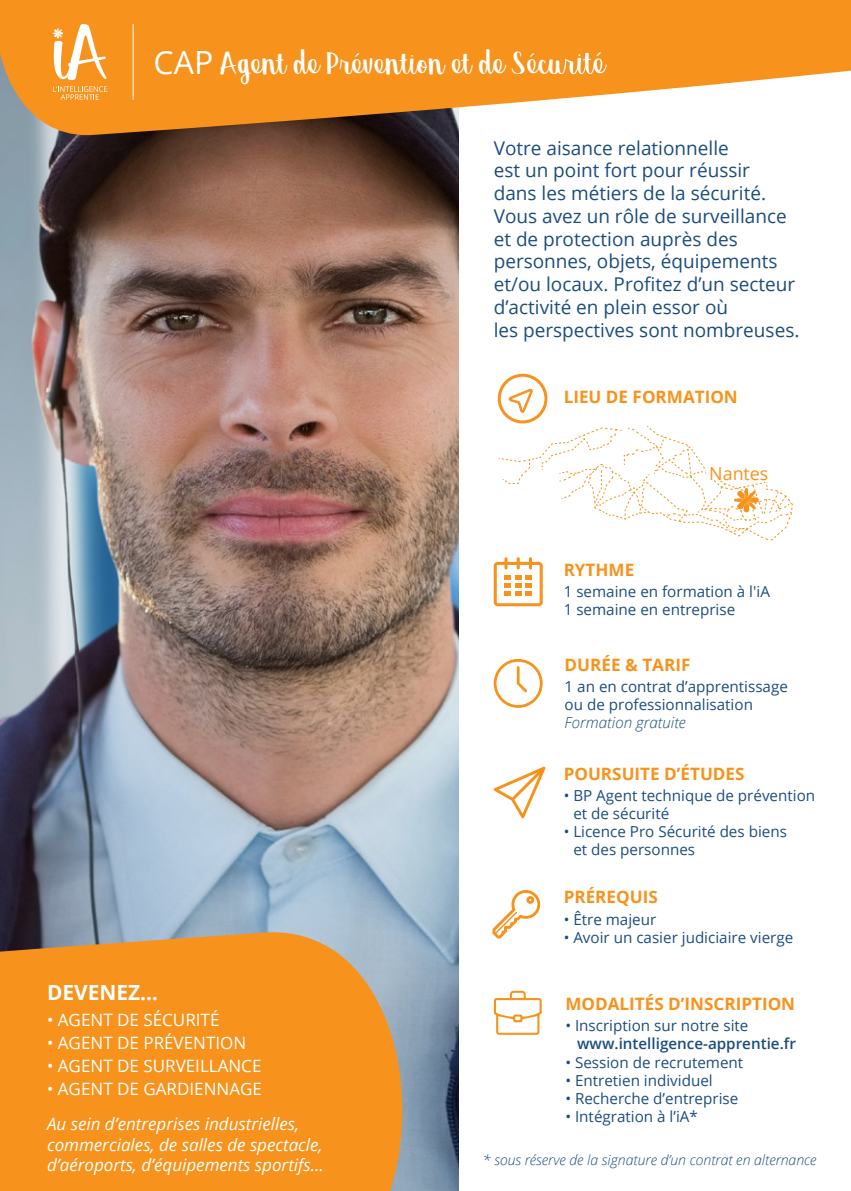
<style>
.page{position:relative;width:851px;height:1191px;background:#fff}
.page>*{position:absolute;margin:0;border:0;box-sizing:border-box;transform-origin:0 0}
.t1{font:48px "Georgina";color:#fff}
.t2{font:700 20.8px "Open Sans";color:#fff}
.t3{font:19px/22.8px "Open Sans";color:#1c4c80}
.t4{font:17.8px "Open Sans";color:#f7931d}
.t5{font:italic 17px/20.4px "Open Sans";color:#fff}
.t6{font:700 17px "Open Sans";color:#f7931d}
.t7{font:17px "Open Sans";color:#fff}
.t8{font:15.2px/18.2px "Open Sans";color:#1c4c80}
.t9{font:600 15.2px "Open Sans";color:#1c4c80}
.t10{font:italic 300 14px "Open Sans";color:#1c4c80}
.s1{font-family:"Open Sans";font-size:32px}
.s2{font-size:50px}
.s3{font-weight:300;font-style:italic}
</style>
<div class="page">
<img style="left:0;top:135px;width:459px;height:1056px">
<svg style="left:493px;top:659px;width:49px;height:49px"></svg>
<svg style="left:493px;top:766px;width:52px;height:52px"></svg>
<svg style="left:498px;top:426px;width:294px;height:115px"></svg>
<div style="left:706px;top:466px;width:64px;height:14px;background:#fff"></div>
<svg style="left:493px;top:557px;width:49px;height:49px"></svg>
<svg style="left:0;top:0;width:850px;height:135px;fill:#f7931d"></svg>
<svg style="left:52px;top:24px;width:55px;height:56px"></svg>
<svg style="left:53px;top:86px;width:54px;height:14px"></svg>
<hr style="left:133px;top:24px;width:1px;height:76px;background:#fff">
<svg style="left:492px;top:890px;width:49px;height:49px"></svg>
<div style="left:497px;top:374px;width:50px;height:49px;border:3px solid #f7931d;border-radius:50%"></div>
<svg style="left:508px;top:388px;width:25px;height:29px"></svg>
<svg style="left:0;top:932px;width:402px;height:259px;background:#ef9427"></svg>
<svg style="left:494px;top:990px;width:47px;height:44px"></svg>
<p class="t1" style="left:153px;top:43px;width:452px"><span class="s1">CAP</span> Agent de Prévention et de Sécu<span class="s2">rité</span></p>
<p class="t3" style="left:493px;top:136px;width:307px">Votre aisance relationnelle<br>est un point fort pour réussir<br>dans les métiers de la sécurité.<br>Vous avez un rôle de surveillance et de protection auprès des personnes, objets, équipements et/ou locaux. Profitez d’un secteur d’activité en plein essor où<br>les perspectives sont nombreuses.</p>
<p class="t6" style="left:563px;top:385px;width:176px">LIEU DE FORMATION</p>
<p class="t4" style="left:709px;top:461px;width:61px">Nantes</p>
<p class="t6" style="left:563px;top:557px;width:72px">RYTHME</p>
<p class="t8" style="left:563px;top:582px;width:208px">1 semaine en formation à l'iA<br>1 semaine en entreprise</p>
<p class="t6" style="left:564px;top:653px;width:127px">DURÉE &amp; TARIF</p>
<p class="t8" style="left:564px;top:677px;width:225px">1 an en contrat d’apprentissage ou de professionnalisation<br><span class="s3">Formation gratuite</span></p>
<p class="t6" style="left:563px;top:761px;width:182px">POURSUITE D’ÉTUDES</p>
<p class="t8" style="left:573px;top:785px;width:243px;text-indent:-10px">• BP Agent technique de prévention et de sécurité</p>
<p class="t8" style="left:573px;top:822px;width:215px;text-indent:-10px">• Licence Pro Sécurité des biens et des personnes</p>
<p class="t2" style="left:47px;top:977px;width:113px">DEVENEZ…</p>
<p class="t7" style="left:47px;top:1007px;width:174px">• AGENT DE SÉCURITÉ</p>
<p class="t7" style="left:47px;top:1031px;width:201px">• AGENT DE PRÉVENTION</p>
<p class="t7" style="left:47px;top:1054px;width:216px">• AGENT DE SURVEILLANCE</p>
<p class="t7" style="left:47px;top:1077px;width:216px">• AGENT DE GARDIENNAGE</p>
<p class="t5" style="left:47px;top:1113px;width:278px">Au sein d’entreprises industrielles, commerciales, de salles de spectacle, d’aéroports, d’équipements sportifs…</p>
<p class="t6" style="left:563px;top:885px;width:95px">PRÉREQUIS</p>
<p class="t8" style="left:563px;top:910px;width:94px">• Être majeur</p>
<p class="t8" style="left:563px;top:928px;width:231px">• Avoir un casier judiciaire vierge</p>
<p class="t6" style="left:565px;top:992px;width:231px">MODALITÉS D’INSCRIPTION</p>
<p class="t8" style="left:565px;top:1016px;width:184px">• Inscription sur notre site</p>
<p class="t9" style="left:577px;top:1033px;width:220px">www.intelligence-apprentie.fr</p>
<p class="t8" style="left:565px;top:1052px;width:179px">• Session de recrutement</p>
<p class="t8" style="left:565px;top:1070px;width:149px">• Entretien individuel</p>
<p class="t8" style="left:565px;top:1089px;width:174px">• Recherche d’entreprise</p>
<p class="t8" style="left:565px;top:1107px;width:134px">• Intégration à l’iA*</p>
<p class="t10" style="left:483px;top:1150px;width:335px">* sous réserve de la signature d’un contrat en alternance</p>
</div>
